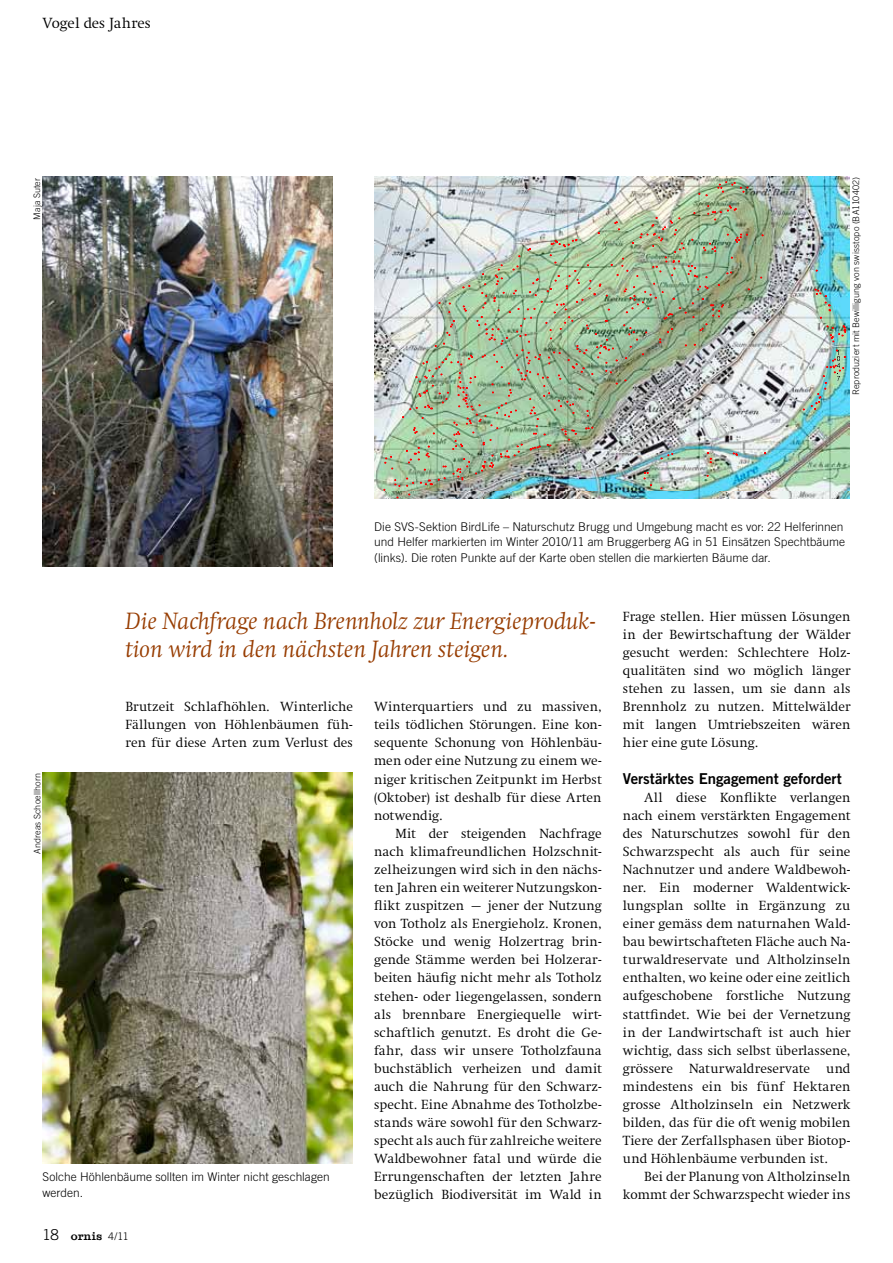
<style>
.page{position:relative;width:893px;height:1263px;background:#fff}
.page>*{position:absolute;margin:0;border:0;box-sizing:border-box;transform-origin:0 0}
.t1{font:italic 300 24px/28.5px "Swift LT Std";letter-spacing:.005em;color:#973c00}
.t2{font:15px "Trade Gothic LT Std Bd 2";letter-spacing:-.005em;color:#000}
.t3{font:300 15px "Swift LT Std";letter-spacing:.005em;color:#000}
.t4{font:300 13.5px/18.1px "Swift LT Std";letter-spacing:.01em;color:#000;text-align:justify}
.t5{font:300 12px/15.8px "Trade Gothic LT Std";color:#000}
.t6{font:500 12px "Clarendon Com";letter-spacing:.02em;color:#000}
.t7{font:300 9px "Trade Gothic LT Std";letter-spacing:.01em;color:#000}
.s1{font-family:"Trade Gothic LT Std";font-weight:300;font-size:15px}
.s2{font-family:"Trade Gothic LT Std";font-weight:300;font-size:10.5px}
</style>
<div class="page">
<img style="left:374px;top:177px;width:476px;height:321px">
<svg style="left:815px;top:289px;width:16px;height:22px"></svg>
<img style="left:811px;top:350px;width:34px;height:60px">
<svg style="left:827px;top:325px;width:19px;height:17px"></svg>
<svg style="left:718px;top:181px;width:30px;height:11px"></svg>
<img style="left:384px;top:205px;width:365px;height:293px">
<img style="left:43px;top:773px;width:310px;height:390px">
<img style="left:43px;top:176px;width:290px;height:391px">
<p class="t3" style="left:43px;top:15px;width:110px">Vogel des Jahres</p>
<p class="t7" style="left:32px;top:220px;width:43px;rotate:-90deg">Maja Suter</p>
<p class="t7" style="left:850px;top:395px;width:220px;rotate:-90deg">Reproduziert mit Bewilligung von swisstopo (BA110402)</p>
<p class="t5" style="left:374px;top:518px;width:472px">Die SVS-Sektion BirdLife – Naturschutz Brugg und Umgebung macht es vor: 22 Helferinnen und Helfer markierten im Winter 2010/11 am Bruggerberg AG in 51 Einsätzen Spechtbäume (links). Die roten Punkte auf der Karte oben stellen die markierten Bäume dar.</p>
<h1 class="t1" style="left:125px;top:607px;width:472px">Die Nachfrage nach Brennholz zur Energieproduk&shy;tion wird in den nächsten Jahren steigen.</h1>
<p class="t4" style="left:125px;top:698px;width:229px">Brutzeit Schlafhöhlen. Winterliche Fällungen von Höhlenbäumen füh&shy;ren für diese Arten zum Verlust des</p>
<p class="t4" style="left:374px;top:698px;width:229px">Winterquartiers und zu massiven, teils tödlichen Störungen. Eine kon&shy;sequente Schonung von Höhlenbäu&shy;men oder eine Nutzung zu einem we&shy;niger kritischen Zeitpunkt im Herbst (Oktober) ist deshalb für diese Arten notwendig.</p>
<p class="t4" style="left:374px;top:824px;width:229px;text-indent:21px">Mit der steigenden Nachfrage nach klimafreundlichen Holzschnit&shy;zelheizungen wird sich in den nächs&shy;ten Jahren ein weiterer Nutzungskon&shy;flikt zuspitzen – jener der Nutzung von Totholz als Energieholz. Kronen, Stöcke und wenig Holzertrag brin&shy;gende Stämme werden bei Holzerar&shy;beiten häufig nicht mehr als Totholz stehen- oder liegengelassen, sondern als brennbare Energiequelle wirt&shy;schaftlich genutzt. Es droht die Ge&shy;fahr, dass wir unsere Totholzfauna buchstäblich verheizen und damit auch die Nahrung für den Schwarz&shy;specht. Eine Abnahme des Totholzbe&shy;stands wäre sowohl für den Schwarz&shy;specht als auch für zahlreiche weitere Waldbewohner fatal und würde die Errungenschaften der letzten Jahre bezüglich Biodiversität im Wald in</p>
<p class="t7" style="left:32px;top:854px;width:82px;rotate:-90deg">Andreas Schoellhorn</p>
<p class="t5" style="left:43px;top:1169px;width:289px">Solche Höhlenbäume sollten im Winter nicht geschlagen werden.</p>
<p class="t6" style="left:43px;top:1229px;width:88px"><span class="s1">18</span> ornis <span class="s2">4/11</span></p>
<p class="t4" style="left:623px;top:607px;width:229px">Frage stellen. Hier müssen Lösungen in der Bewirtschaftung der Wälder gesucht werden: Schlechtere Holz&shy;qualitäten sind wo möglich länger stehen zu lassen, um sie dann als Brennholz zu nutzen. Mittelwälder mit langen Umtriebszeiten wären hier eine gute Lösung.</p>
<p class="t2" style="left:623px;top:769px;width:220px">Verstärktes Engagement gefordert</p>
<p class="t4" style="left:623px;top:788px;width:229px;text-indent:21px">All diese Konflikte verlangen nach einem verstärkten Engagement des Naturschutzes sowohl für den Schwarzspecht als auch für seine Nachnutzer und andere Waldbewoh&shy;ner. Ein moderner Waldentwick&shy;lungsplan sollte in Ergänzung zu einer gemäss dem naturnahen Wald&shy;bau bewirtschafteten Fläche auch Na&shy;turwaldreservate und Altholzinseln enthalten, wo keine oder eine zeitlich aufgeschobene forstliche Nutzung stattfindet. Wie bei der Vernetzung in der Landwirtschaft ist auch hier wichtig, dass sich selbst überlassene, grössere Naturwaldreservate und mindestens ein bis fünf Hektaren grosse Altholzinseln ein Netzwerk bilden, das für die oft wenig mobilen Tiere der Zerfallsphasen über Biotop&shy;und Höhlenbäume verbunden ist.</p>
<p class="t4" style="left:623px;top:1168px;width:229px;text-align:right">Bei der Planung von Altholzinseln kommt der Schwarzspecht wieder ins</p>
</div>
